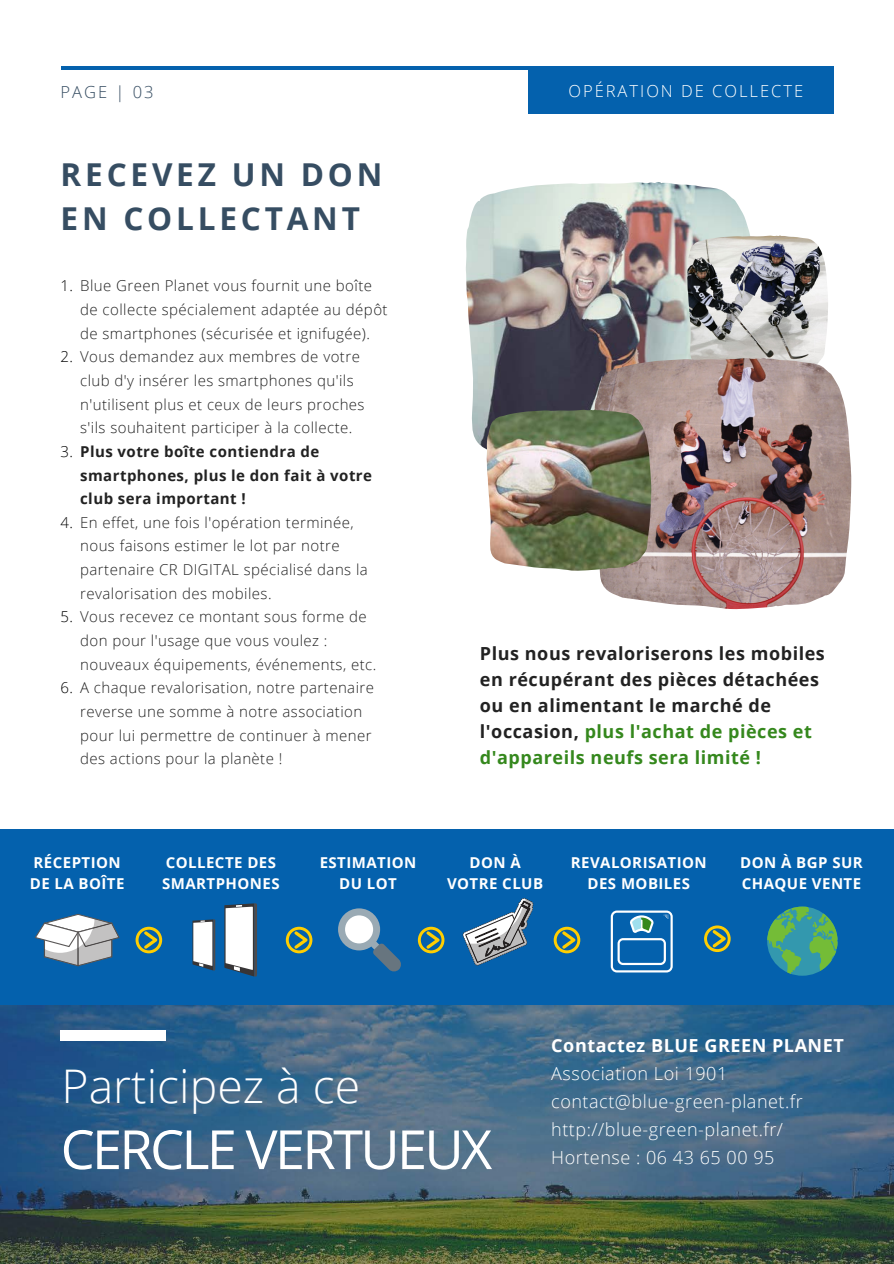
<style>
.page{position:relative;width:894px;height:1264px;background:#fff}
.page>*{position:absolute;margin:0;border:0;box-sizing:border-box;transform-origin:0 0}
.t1{font:54px "Open Sans";letter-spacing:-.05em;color:#fff}
.t2{font:300 46.35px "Open Sans";color:#fff}
.t3{font:700 31.5px/44px "Open Sans";letter-spacing:.12em;color:#364d62}
.t4{font:700 18px/26px "Open Sans";letter-spacing:.03em;color:#222}
.t5{font:300 18px/28.2px "Open Sans";letter-spacing:.03em;color:#fff}
.t6{font:700 18px "Open Sans";letter-spacing:.03em;color:#fff}
.t7{font:300 16.5px "Open Sans";letter-spacing:.12em;color:#fff}
.t8{font:300 16.5px "Open Sans";letter-spacing:.12em;color:#364d62}
.t9{font:300 15px/23.7px "Open Sans";letter-spacing:.03em;color:#222}
.t10{font:700 15px/21.5px "Open Sans";letter-spacing:.03em;color:#fff}
.t11{font:700 15px/23.7px "Open Sans";letter-spacing:.03em;color:#222}
.t12{font:300 15px "Open Sans";color:#000}
.s1{color:#35881d}
</style>
<div class="page">
<hr style="left:61px;top:66px;width:771px;height:4px;background:#0461ad">
<div style="left:528px;top:66px;width:305px;height:48px;background:#0461ad"></div>
<img style="left:0;top:1004px;width:893px;height:259px">
<div style="left:60px;top:1030px;width:105px;height:10px;background:#fff"></div>
<img style="left:466px;top:182px;width:284px;height:267px">
<img style="left:687px;top:235px;width:140px;height:122px">
<img style="left:594px;top:357px;width:257px;height:252px">
<img style="left:486px;top:409px;width:165px;height:161px">
<div style="left:0;top:829px;width:893px;height:175px;background:#0461ad"></div>
<svg style="left:35px;top:913px;width:85px;height:53px"></svg>
<svg style="left:135px;top:926px;width:27px;height:27px"></svg>
<svg style="left:192px;top:919px;width:23px;height:51px"></svg>
<svg style="left:224px;top:903px;width:33px;height:73px"></svg>
<svg style="left:286px;top:926px;width:26px;height:27px"></svg>
<svg style="left:418px;top:926px;width:26px;height:27px"></svg>
<svg style="left:338px;top:908px;width:63px;height:63px"></svg>
<svg style="left:462px;top:898px;width:71px;height:67px"></svg>
<svg style="left:553px;top:926px;width:27px;height:27px"></svg>
<svg style="left:610px;top:910px;width:62px;height:62px"></svg>
<svg style="left:704px;top:925px;width:26px;height:27px"></svg>
<svg style="left:767px;top:906px;width:70px;height:67px"></svg>
<p class="t8" style="left:61px;top:80px;width:94px">PAGE | 03</p>
<p class="t7" style="left:568px;top:79px;width:236px">OPÉRATION DE COLLECTE</p>
<h3 class="t3" style="left:61px;top:152px;width:323px">RECEVEZ UN DON<br>EN COLLECTANT</h3>
<p class="t12" style="left:61px;top:275px;width:14px">1.</p>
<p class="t12" style="left:61px;top:346px;width:14px">2.</p>
<p class="t12" style="left:61px;top:441px;width:14px">3.</p>
<p class="t12" style="left:61px;top:512px;width:14px">4.</p>
<p class="t12" style="left:61px;top:606px;width:14px">5.</p>
<p class="t12" style="left:61px;top:677px;width:14px">6.</p>
<p class="t9" style="left:80px;top:273px;width:309px">Blue Green Planet vous fournit une boîte de collecte spécialement adaptée au dépôt de smartphones (sécurisée et ignifugée).<br>Vous demandez aux membres de votre club d'y insérer les smartphones qu'ils n'utilisent plus et ceux de leurs proches s'ils souhaitent participer à la collecte.</p>
<p class="t11" style="left:80px;top:439px;width:293px">Plus votre boîte contiendra de smartphones, plus le don fait à votre club sera important !</p>
<p class="t9" style="left:80px;top:510px;width:297px">En effet, une fois l'opération terminée, nous faisons estimer le lot par notre partenaire CR DIGITAL spécialisé dans la revalorisation des mobiles.<br>Vous recevez ce montant sous forme de don pour l'usage que vous voulez : nouveaux équipements, événements, etc.<br>A chaque revalorisation, notre partenaire reverse une somme à notre association pour lui permettre de continuer à mener des actions pour la planète !</p>
<p class="t4" style="left:480px;top:640px;width:346px">Plus nous revaloriserons les mobiles en récupérant des pièces détachées ou en alimentant le marché de l'occasion, <span class="s1">plus l'achat de pièces et d'appareils neufs sera limité !</span></p>
<p class="t10" style="left:30px;top:851px;width:96px">RÉCEPTION<br>DE LA BOÎTE</p>
<p class="t10" style="left:162px;top:851px;width:119px">COLLECTE DES<br>SMARTPHONES</p>
<p class="t10" style="left:319px;top:851px;width:98px;text-align:center">ESTIMATION<br>DU LOT</p>
<p class="t10" style="left:447px;top:851px;width:98px;text-align:center">DON À<br>VOTRE CLUB</p>
<p class="t10" style="left:570px;top:851px;width:137px;text-align:center">REVALORISATION<br>DES MOBILES</p>
<p class="t10" style="left:740px;top:851px;width:124px">DON À BGP SUR<br>CHAQUE VENTE</p>
<h2 class="t2" style="left:62px;top:1053px;width:300px">Participez à ce</h2>
<h1 class="t1" style="left:61px;top:1111px;width:433px">CERCLE VERTUEUX</h1>
<p class="t6" style="left:551px;top:1032px;width:294px">Contactez BLUE GREEN PLANET</p>
<p class="t5" style="left:551px;top:1058px;width:253px">Association Loi 1901 contact@blue-green-planet.fr http://blue-green-planet.fr/<br>Hortense : 06 43 65 00 95</p>
</div>
